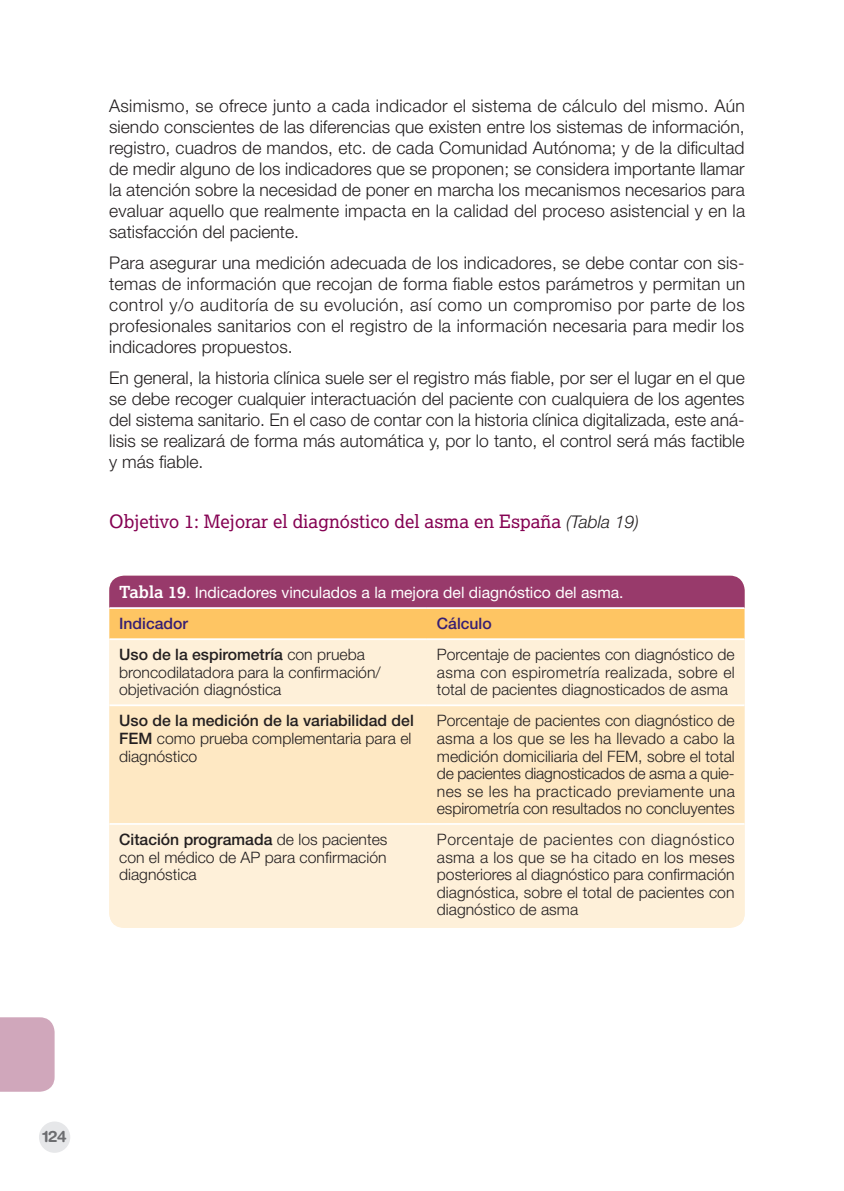
<style>
.page{position:relative;width:844px;height:1191px;background:#fff}
.page>*{position:absolute;margin:0;border:0;box-sizing:border-box;transform-origin:0 0}
.t1{font:18.38px "Lexia";color:#850152}
.t2{font:300 17.5px/21px "Helvetica Neue LT Std";color:#231f20;text-align:justify}
.t3{font:300 15.75px/17.5px "Helvetica Neue LT Std";color:#231f20;text-align:justify}
.t4{font:15.75px/31.2px "Helvetica Neue LT Std";color:#fff}
.t5{font:500 15.75px "Helvetica Neue LT Std";color:#361e74}
.t6{font:700 15.75px "Helvetica Rounded";color:#6c6d70}
.s1{font-family:"Helvetica Neue LT Std";font-weight:300;font-style:italic;font-size:17.5px;color:#231f20}
.s2{font-family:"Lexia";font-weight:700;font-size:16.62px}
.s3{font-weight:500;color:#361e74}
.s4{font-weight:500}
</style>
<div class="page">
<div style="left:39px;top:1121px;width:31px;height:31px;background:#e6e7e9;border-radius:50%"></div>
<div style="left:0;top:1017px;width:55px;height:74px;background:#d0a7bb"></div>
<div style="left:109px;top:575px;width:635px;height:33px;background:#983a6b"></div>
<div style="left:109px;top:609px;width:635px;height:29px;background:#fec563"></div>
<div style="left:109px;top:640px;width:635px;height:285px;background:#fef0d9"></div>
<div style="left:109px;top:706px;width:635px;height:117px;background:#fee8c3"></div>
<hr style="left:109px;top:607px;width:318px;height:2px;background:#fff">
<hr style="left:427px;top:607px;width:317px;height:2px;background:#fff">
<hr style="left:109px;top:704px;width:318px;height:2px;background:#fff">
<hr style="left:427px;top:704px;width:317px;height:2px;background:#fff">
<hr style="left:109px;top:823px;width:318px;height:2px;background:#fff">
<hr style="left:427px;top:823px;width:317px;height:2px;background:#fff">
<p class="t2" style="left:109px;top:95px;width:637px">Asimismo, se ofrece junto a cada indicador el sistema de cálculo del mismo. Aún siendo conscientes de las diferencias que existen entre los sistemas de información, registro, cuadros de mandos, etc. de cada Comunidad Autónoma; y de la dificultad de medir alguno de los indicadores que se proponen; se considera importante llamar la atención sobre la necesidad de poner en marcha los mecanismos necesarios para evaluar aquello que realmente impacta en la calidad del proceso asistencial y en la satisfacción del paciente.</p>
<p class="t2" style="left:109px;top:252px;width:637px">Para asegurar una medición adecuada de los indicadores, se debe contar con sis&shy;temas de información que recojan de forma fiable estos parámetros y permitan un control y/o auditoría de su evolución, así como un compromiso por parte de los profesionales sanitarios con el registro de la información necesaria para medir los indicadores propuestos.</p>
<p class="t2" style="left:109px;top:366px;width:637px">En general, la historia clínica suele ser el registro más fiable, por ser el lugar en el que se debe recoger cualquier interactuación del paciente con cualquiera de los agentes del sistema sanitario. En el caso de contar con la historia clínica digitalizada, este aná&shy;lisis se realizará de forma más automática y, por lo tanto, el control será más factible y más fiable.</p>
<p class="t1" style="left:109px;top:510px;width:531px">Objetivo 1: Mejorar el diagnóstico del asma en España <span class="s1">(Tabla 19)</span></p>
<p class="t4" style="left:119px;top:577px;width:506px"><span class="s2">Tabla 19</span>. Indicadores vinculados a la mejora del diagnóstico del asma.<br><span class="s3">Indicador</span></p>
<p class="t5" style="left:437px;top:614px;width:56px">Cálculo</p>
<p class="t3" style="left:119px;top:645px;width:263px;text-align:left"><span class="s4">Uso de la espirometría</span> con prueba broncodilatadora para la confirmación/ objetivación diagnóstica</p>
<p class="t3" style="left:437px;top:645px;width:299px">Porcentaje de pacientes con diagnóstico de asma con espirometría realizada, sobre el total de pacientes diagnosticados de asma</p>
<p class="t3" style="left:119px;top:712px;width:296px;text-align:left"><span class="s4">Uso de la medición de la variabilidad del<br>FEM</span> como prueba complementaria para el diagnóstico</p>
<p class="t3" style="left:437px;top:712px;width:299px">Porcentaje de pacientes con diagnóstico de asma a los que se les ha llevado a cabo la medición domiciliaria del FEM, sobre el total de pacientes diagnosticados de asma a quie&shy;nes se les ha practicado previamente una espirometría con resultados no concluyentes</p>
<p class="t3" style="left:119px;top:830px;width:270px"><span class="s4">Citación programada</span> de los pacientes con el médico de AP para confirmación diagnóstica</p>
<p class="t3" style="left:437px;top:830px;width:299px">Porcentaje de pacientes con diagnóstico asma a los que se ha citado en los meses posteriores al diagnóstico para confirmación diagnóstica, sobre el total de pacientes con diagnóstico de asma</p>
<p class="t6" style="left:42px;top:1127px;width:26px">124</p>
</div>
